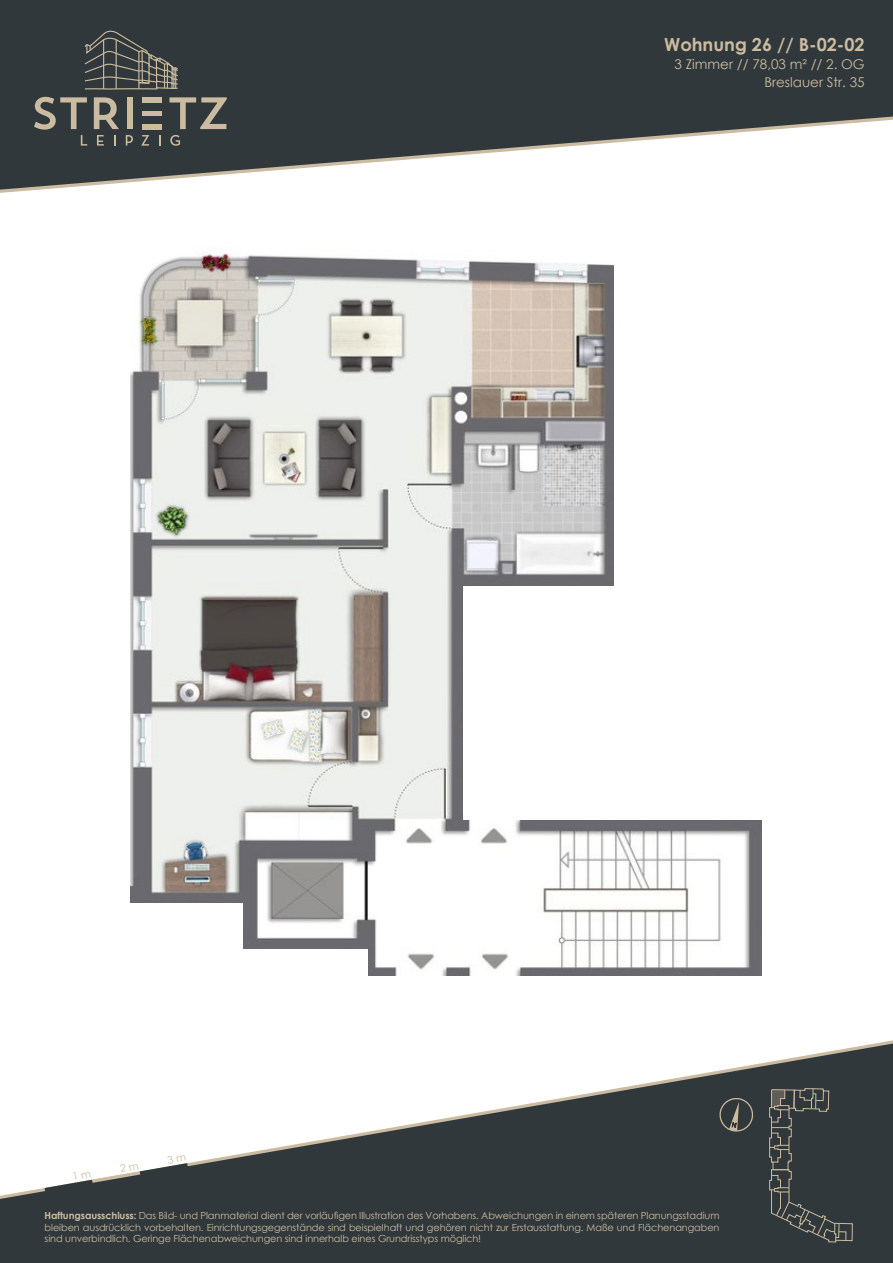
<style>
.page{position:relative;width:893px;height:1263px;background:#fff}
.page>*{position:absolute;margin:0;border:0;box-sizing:border-box;transform-origin:0 0}
.t1{font:700 18px "Century Gothic";color:#cbbba0}
.t2{font:13.5px/18px "Century Gothic";color:#cbbba0;text-align:right}
.t3{font:9.75px/11.7px "Century Gothic";letter-spacing:-.01em;color:#cbbba0;text-align:justify}
.s1{font-weight:700}
</style>
<div class="page">
<svg style="left:0;top:1040px;width:893px;height:223px"></svg>
<svg style="left:0;top:0;width:893px;height:193px"></svg>
<svg style="left:83px;top:28px;width:96px;height:62px;background:#494d4b"></svg>
<hr style="left:103px;top:40px;width:1px;height:49px;background:#cbbba0">
<hr style="left:116px;top:40px;width:1px;height:49px;background:#cbbba0">
<svg style="left:97px;top:135px;width:7px;height:11px"></svg>
<svg style="left:126px;top:135px;width:7px;height:11px"></svg>
<svg style="left:141px;top:135px;width:8px;height:11px"></svg>
<svg style="left:159px;top:135px;width:2px;height:11px"></svg>
<svg style="left:170px;top:135px;width:10px;height:11px"></svg>
<svg style="left:34px;top:97px;width:53px;height:49px;background:#575854"></svg>
<svg style="left:94px;top:97px;width:25px;height:32px"></svg>
<div style="left:127px;top:97px;width:5px;height:32px;background:#cbbba0"></div>
<svg style="left:169px;top:97px;width:58px;height:32px;background:#696860"></svg>
<div style="left:143px;top:111px;width:19px;height:5px;background:#cbbba0"></div>
<div style="left:143px;top:97px;width:19px;height:6px;background:#cbbba0"></div>
<div style="left:143px;top:124px;width:19px;height:5px;background:#cbbba0"></div>
<svg style="left:717px;top:1095px;width:38px;height:40px;background:#464b49"></svg>
<img style="left:130px;top:253px;width:632px;height:723px">
<div style="left:463px;top:586px;width:430px;height:234px;background:#fff"></div>
<div style="left:614px;top:247px;width:237px;height:363px;background:#fff"></div>
<div style="left:116px;top:949px;width:252px;height:118px;background:#fff"></div>
<div style="left:0;top:903px;width:242px;height:117px;background:#fff"></div>
<svg style="left:769px;top:1088px;width:84px;height:154px;background:#3c4243"></svg>
<svg style="left:45px;top:1155px;width:143px;height:37px"></svg>
<h1 class="t1" style="left:664px;top:31px;width:202px">Wohnung 26 // B-02-02</h1>
<h2 class="t2" style="left:674px;top:55px;width:192px">3 Zimmer // 78,03 m² // 2. OG<br>Breslauer Str. 35</h2>
<p class="t3" style="left:45px;top:1209px;width:676px"><span class="s1">Haftungsausschluss:</span> Das Bild- und Planmaterial dient der vorläufigen Illustration des Vorhabens. Abweichungen in einem späteren Planungsstadium bleiben ausdrücklich vorbehalten. Einrichtungsgegenstände sind beispielhaft und gehören nicht zur Erstausstattung. Maße und Flächenangaben sind unverbindlich. Geringe Flächenabweichungen sind innerhalb eines Grundrisstyps möglich!</p>
</div>
